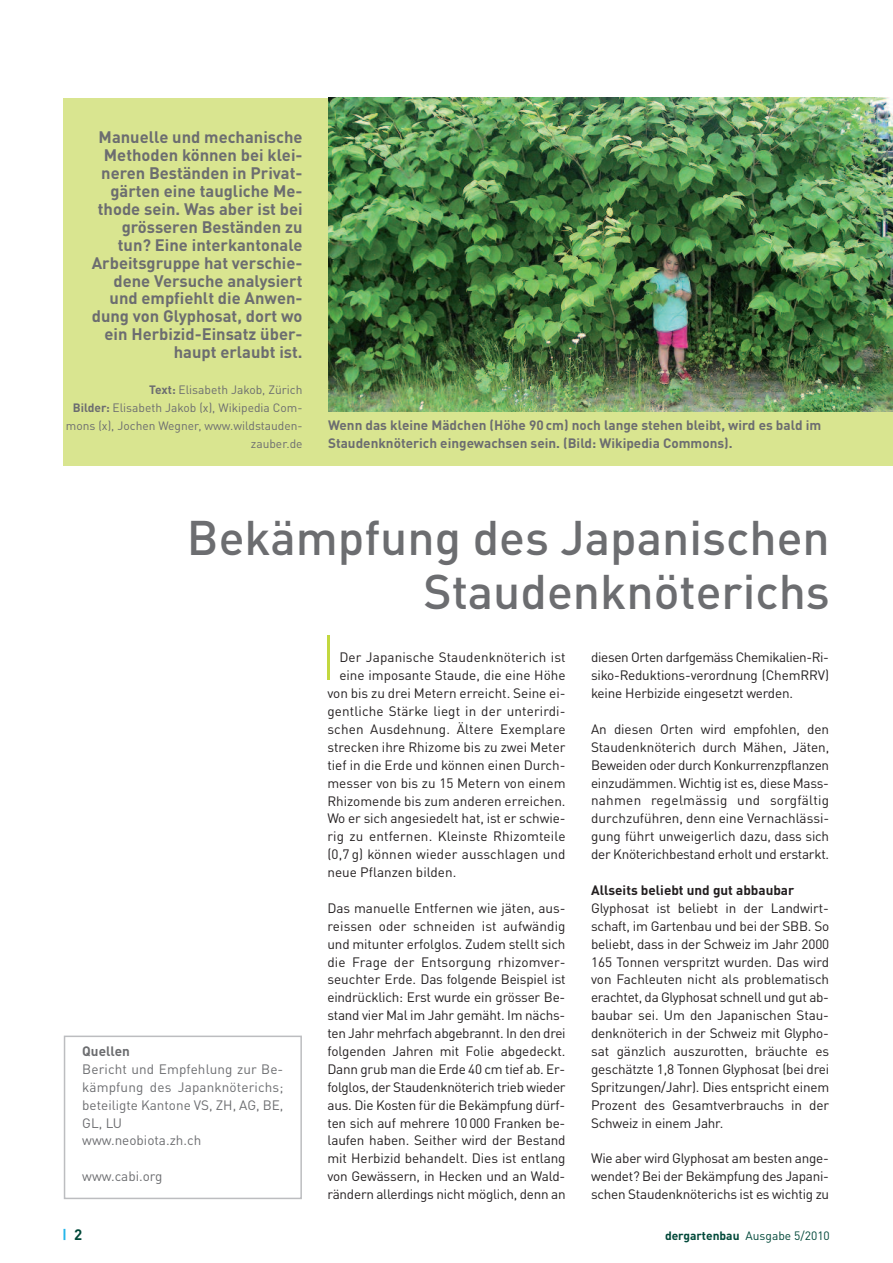
<style>
.page{position:relative;width:893px;height:1263px;background:#fff}
.page>*{position:absolute;margin:0;border:0;box-sizing:border-box;transform-origin:0 0}
.t1{font:500 48px/53.7px "DIN Offc Pro";color:#6c6d70;text-align:right}
.t2{font:700 16.5px/17.9px "DIN Offc Pro";color:#6c6d70;text-align:right}
.t3{font:700 15px "DIN Offc Pro";color:#004839}
.t4{font:13.5px/17.9px "DIN Offc Pro";letter-spacing:-.005em;color:#231f20;text-align:justify}
.t5{font:700 13.5px/17.9px "DIN Offc Pro";color:#6c6d70}
.t6{font:13.5px/17.9px "DIN Offc Pro";letter-spacing:.005em;color:#6c6d70}
.t7{font:700 13.5px "DIN Offc Pro";color:#231f20}
.t8{font:12px/17.9px "DIN Offc Pro";color:#6c6d70;text-align:right}
.t9{font:12px "DIN Offc Pro";color:#004839}
.s1{font-weight:700}
</style>
<div class="page">
<div style="left:64px;top:98px;width:829px;height:367px;background:#d9e590"></div>
<svg style="left:63px;top:1229px;width:2px;height:11px"></svg>
<div style="left:64px;top:1035px;width:238px;height:164px;border:2px solid #bcbdc0"></div>
<hr style="left:327px;top:636px;width:3px;height:44px;background:#c2d83f">
<img style="left:328px;top:98px;width:564px;height:314px">
<p class="t2" style="left:92px;top:126px;width:212px">Manuelle und mechanische<br>Methoden können bei klei&shy;neren Beständen in Privat&shy;gärten eine taugliche Me&shy;thode sein. Was aber ist bei grösseren Beständen zu tun? Eine interkantonale<br>Arbeitsgruppe hat verschie&shy;dene Versuche analysiert und empfiehlt die Anwen&shy;dung von Glyphosat, dort wo ein Herbizid-Einsatz über&shy;haupt erlaubt ist.</p>
<p class="t8" style="left:66px;top:379px;width:238px"><span class="s1">Text:</span> Elisabeth Jakob, Zürich<br><span class="s1">Bilder:</span> Elisabeth Jakob (x), Wikipedia Com&shy;mons (x), Jochen Wegner, www.wildstauden&shy;zauber.de</p>
<p class="t5" style="left:328px;top:414px;width:495px">Wenn das kleine Mädchen (Höhe 90 cm) noch lange stehen bleibt, wird es bald im<br>Staudenknöterich eingewachsen sein. (Bild: Wikipedia Commons).</p>
<h1 class="t1" style="left:187px;top:505px;width:644px">Bekämpfung des Japanischen<br>Staudenknöterichs</h1>
<p class="t5" style="left:82px;top:1040px;width:49px">Quellen</p>
<p class="t6" style="left:82px;top:1059px;width:203px">Bericht und Empfehlung zur Be&shy;kämpfung des Japanknöterichs; beteiligte Kantone VS, ZH, AG, BE,<br>GL, LU<br>www.neobiota.zh.ch</p>
<p class="t6" style="left:82px;top:1166px;width:82px">www.cabi.org</p>
<p class="t4" style="left:339px;top:647px;width:228px">Der Japanische Staudenknöterich ist</p>
<p class="t4" style="left:339px;top:665px;width:228px">eine imposante Staude, die eine Höhe</p>
<p class="t4" style="left:327px;top:683px;width:240px">von bis zu drei Metern erreicht. Seine ei-</p>
<p class="t4" style="left:327px;top:701px;width:239px">gentliche Stärke liegt in der unterirdi-</p>
<p class="t4" style="left:327px;top:719px;width:240px">schen Ausdehnung. Ältere Exemplare</p>
<p class="t4" style="left:327px;top:737px;width:240px">strecken ihre Rhizome bis zu zwei Meter</p>
<p class="t4" style="left:327px;top:754px;width:240px">tief in die Erde und können einen Durch-</p>
<p class="t4" style="left:327px;top:772px;width:240px">messer von bis zu 15 Metern von einem</p>
<p class="t4" style="left:327px;top:790px;width:240px">Rhizomende bis zum anderen erreichen.</p>
<p class="t4" style="left:327px;top:808px;width:240px">Wo er sich angesiedelt hat, ist er schwie-</p>
<p class="t4" style="left:327px;top:826px;width:240px">rig zu entfernen. Kleinste Rhizomteile</p>
<p class="t4" style="left:327px;top:844px;width:240px">(0,7 g) können wieder ausschlagen und</p>
<p class="t4" style="left:327px;top:862px;width:130px">neue Pflanzen bilden.</p>
<p class="t4" style="left:327px;top:898px;width:240px">Das manuelle Entfernen wie jäten, aus&shy;reissen oder schneiden ist aufwändig und mitunter erfolglos. Zudem stellt sich die Frage der Entsorgung rhizomver&shy;seuchter Erde. Das folgende Beispiel ist eindrücklich: Erst wurde ein grösser Be&shy;stand vier Mal im Jahr gemäht. Im nächs&shy;ten Jahr mehrfach abgebrannt. In den drei folgenden Jahren mit Folie abgedeckt.<br>Dann grub man die Erde 40 cm tief ab. Er&shy;folglos, der Staudenknöterich trieb wieder aus. Die Kosten für die Bekämpfung dürf&shy;ten sich auf mehrere 10 000 Franken be&shy;laufen haben. Seither wird der Bestand mit Herbizid behandelt. Dies ist entlang von Gewässern, in Hecken und an Wald&shy;rändern allerdings nicht möglich, denn an</p>
<p class="t4" style="left:591px;top:647px;width:240px">diesen Orten darfgemäss Chemikalien-Ri&shy;siko-Reduktions-verordnung (ChemRRV) keine Herbizide eingesetzt werden.</p>
<p class="t4" style="left:591px;top:719px;width:240px">An diesen Orten wird empfohlen, den Staudenknöterich durch Mähen, Jäten, Beweiden oder durch Konkurrenzpflanzen einzudämmen. Wichtig ist es, diese Mass&shy;nahmen regelmässig und sorgfältig durchzuführen, denn eine Vernachlässi&shy;gung führt unweigerlich dazu, dass sich der Knöterichbestand erholt und erstarkt.</p>
<p class="t7" style="left:591px;top:879px;width:205px">Allseits beliebt und gut abbaubar</p>
<p class="t4" style="left:591px;top:898px;width:240px">Glyphosat ist beliebt in der Landwirt&shy;schaft, im Gartenbau und bei der SBB. So beliebt, dass in der Schweiz im Jahr 2000<br>165 Tonnen verspritzt wurden. Das wird von Fachleuten nicht als problematisch erachtet, da Glyphosat schnell und gut ab&shy;baubar sei. Um den Japanischen Stau&shy;denknöterich in der Schweiz mit Glypho&shy;sat gänzlich auszurotten, bräuchte es geschätzte 1,8 Tonnen Glyphosat (bei drei Spritzungen/Jahr). Dies entspricht einem Prozent des Gesamtverbrauchs in der Schweiz in einem Jahr.</p>
<p class="t4" style="left:591px;top:1148px;width:240px">Wie aber wird Glyphosat am besten ange&shy;wendet? Bei der Bekämpfung des Japani&shy;schen Staudenknöterichs ist es wichtig zu</p>
<p class="t3" style="left:74px;top:1222px;width:10px">2</p>
<p class="t9" style="left:665px;top:1226px;width:166px"><span class="s1">dergartenbau</span> Ausgabe 5/2010</p>
</div>
